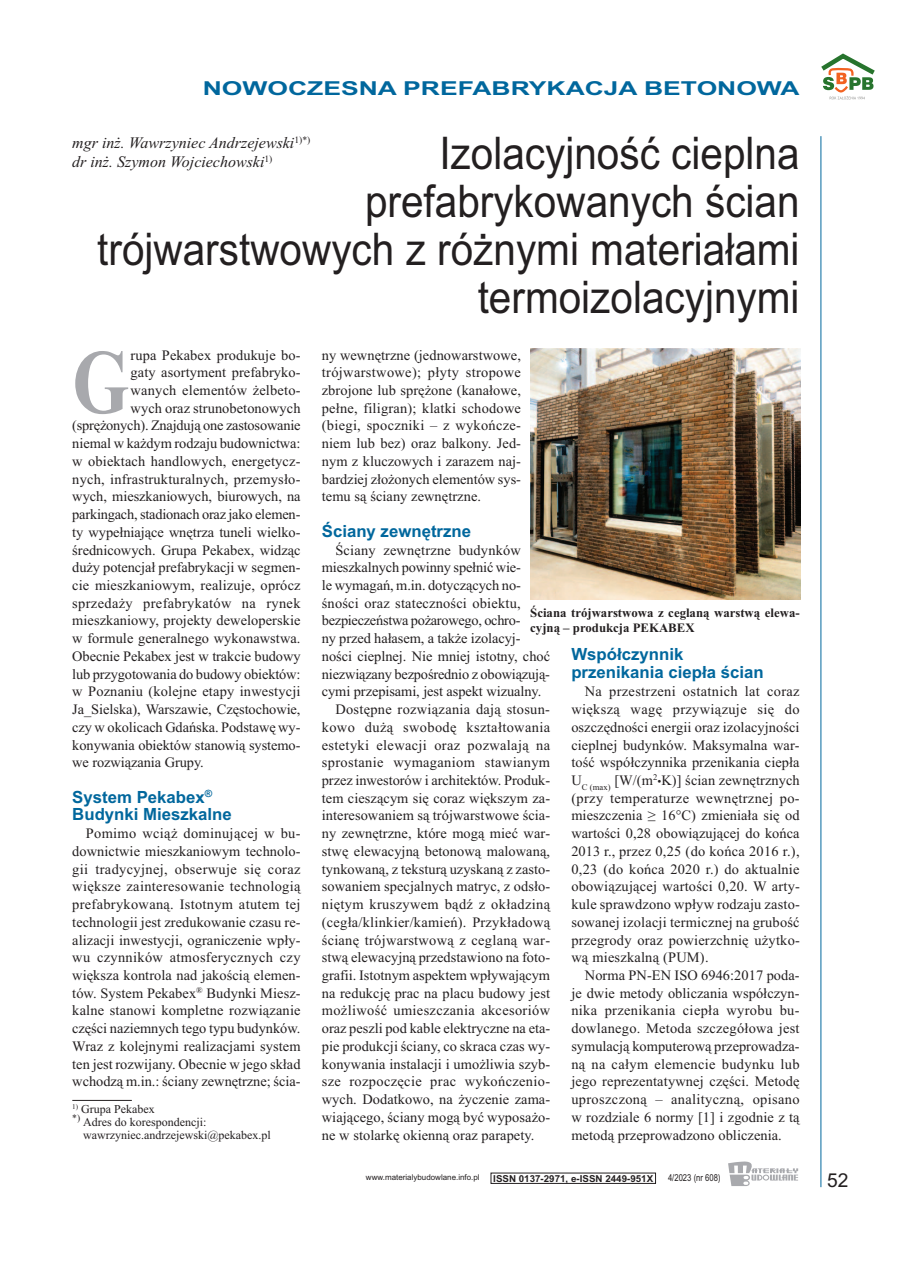
<style>
.page{position:relative;width:906px;height:1268px;background:#fff}
.page>*{position:absolute;margin:0;border:0;box-sizing:border-box;transform-origin:0 0}
.t1{font:700 91.05px "Times New Roman";color:#a8a9ad;scale:.8 1}
.t2{font:45px/48px "Arial";color:#231f20;text-align:right;scale:.9 1}
.t3{font:700 19.2px "Arial";color:#00679d;scale:1.38 1}
.t4{font:19.2px "Arial";color:#231f20}
.t5{font:700 16.8px/17.7px "Arial";color:#00679d}
.t6{font:italic 16.05px/19.2px "Times New Roman";color:#231f20}
.t7{font:14.4px/17.7px "Times New Roman";letter-spacing:.005em;color:#231f20;text-align:justify}
.t8{font:14.4px "Times New Roman";letter-spacing:.025em;color:#231f20}
.t9{font:14.4px "Times New Roman";letter-spacing:-.015em;color:#231f20}
.t10{font:14.4px "Times New Roman";letter-spacing:-.02em;color:#231f20}
.t11{font:700 12.75px/14.4px "Times New Roman";color:#231f20}
.t12{font:12px "Times New Roman";color:#231f20}
.t13{font:700 9.6px "Arial";color:#231f20}
.t14{font:9.6px "Arial";color:#231f20;scale:.8 1}
.t15{font:7.95px "Arial";color:#231f20}
.s1{font-size:11.25px}
</style>
<div class="page">
<hr style="left:820px;top:136px;width:1px;height:1050px;background:#00679d">
<svg style="left:728px;top:1161px;width:70px;height:24px"></svg>
<svg style="left:821px;top:53px;width:54px;height:46px"></svg>
<hr style="left:72px;top:1099px;width:60px;height:1px;background:#231f20">
<img style="left:530px;top:349px;width:270px;height:250px">
<h3 class="t3" style="left:203px;top:77px;width:434px">NOWOCZESNA PREFABRYKACJA BETONOWA</h3>
<p class="t6" style="left:72px;top:133px;width:240px">mgr inż. Wawrzyniec Andrzejewski<sup>1)*) </sup>dr inż. Szymon Wojciechowski<sup>1)</sup></p>
<h2 class="t2" style="left:97px;top:129px;width:782px">Izolacyjność cieplna<br>prefabrykowanych ścian trójwarstwowych z różnymi materiałami termoizolacyjnymi</h2>
<h1 class="t1" style="left:72px;top:328px;width:72px">G</h1>
<p class="t7" style="left:131px;top:345px;width:171px">rupa Pekabex produkuje bo-</p>
<p class="t7" style="left:131px;top:363px;width:171px">gaty asortyment prefabryko-</p>
<p class="t7" style="left:131px;top:381px;width:171px">wanych elementów żelbeto-</p>
<p class="t7" style="left:131px;top:399px;width:171px">wych oraz strunobetonowych</p>
<p class="t9" style="left:72px;top:417px;width:230px">(sprężonych). Znajdują one zastosowanie</p>
<p class="t7" style="left:72px;top:434px;width:230px">niemal w każdym rodzaju budownictwa:</p>
<p class="t7" style="left:72px;top:452px;width:230px">w obiektach handlowych, energetycz-</p>
<p class="t7" style="left:72px;top:469px;width:230px">nych, infrastrukturalnych, przemysło-</p>
<p class="t7" style="left:72px;top:487px;width:230px">wych, mieszkaniowych, biurowych, na</p>
<p class="t9" style="left:72px;top:505px;width:230px">parkingach, stadionach oraz jako elemen-</p>
<p class="t7" style="left:72px;top:523px;width:230px">ty wypełniające wnętrza tuneli wielko-</p>
<p class="t7" style="left:72px;top:540px;width:230px">średnicowych. Grupa Pekabex, widząc</p>
<p class="t7" style="left:72px;top:558px;width:230px">duży potencjał prefabrykacji w segmen-</p>
<p class="t7" style="left:72px;top:576px;width:230px">cie mieszkaniowym, realizuje, oprócz</p>
<p class="t8" style="left:72px;top:594px;width:230px">sprzedaży prefabrykatów na rynek</p>
<p class="t7" style="left:72px;top:611px;width:230px">mieszkaniowy, projekty deweloperskie</p>
<p class="t7" style="left:72px;top:629px;width:230px">w formule generalnego wykonawstwa.</p>
<p class="t7" style="left:72px;top:647px;width:230px">Obecnie Pekabex jest w trakcie budowy</p>
<p class="t7" style="left:72px;top:664px;width:230px">lub przygotowania do budowy obiektów:</p>
<p class="t7" style="left:72px;top:682px;width:230px">w Poznaniu (kolejne etapy inwestycji</p>
<p class="t7" style="left:72px;top:700px;width:230px">Ja_Sielska), Warszawie, Częstochowie,</p>
<p class="t7" style="left:72px;top:717px;width:230px">czy w okolicach Gdańska. Podstawę wy-</p>
<p class="t7" style="left:72px;top:735px;width:230px">konywania obiektów stanowią systemo-</p>
<p class="t7" style="left:72px;top:753px;width:133px">we rozwiązania Grupy.</p>
<p class="t5" style="left:72px;top:787px;width:161px">System Pekabex<sup>®<br></sup>Budynki Mieszkalne</p>
<p class="t7" style="left:72px;top:824px;width:230px;text-indent:14px">Pomimo wciąż dominującej w bu&shy;downictwie mieszkaniowym technolo&shy;gii tradycyjnej, obserwuje się coraz większe zainteresowanie technologią prefabrykowaną. Istotnym atutem tej technologii jest zredukowanie czasu re&shy;alizacji inwestycji, ograniczenie wpły&shy;wu czynników atmosferycznych czy większa kontrola nad jakością elemen&shy;tów. System Pekabex<sup>®</sup> Budynki Miesz&shy;kalne stanowi kompletne rozwiązanie części naziemnych tego typu budynków.<br>Wraz z kolejnymi realizacjami system ten jest rozwijany. Obecnie w jego skład wchodzą m.in.: ściany zewnętrzne; ścia-</p>
<p class="t12" style="left:72px;top:1101px;width:84px"><sup>1)</sup> Grupa Pekabex</p>
<p class="t12" style="left:72px;top:1114px;width:136px"><sup>*)</sup> Adres do korespondencji:</p>
<p class="t12" style="left:83px;top:1127px;width:189px">wawrzyniec.andrzejewski@pekabex.pl</p>
<p class="t7" style="left:322px;top:345px;width:201px">ny wewnętrzne (jednowarstwowe, trójwarstwowe); płyty stropowe zbrojone lub sprężone (kanałowe, pełne, filigran); klatki schodowe (biegi, spoczniki – z wykończe&shy;niem lub bez) oraz balkony. Jed&shy;nym z kluczowych i zarazem naj&shy;bardziej złożonych elementów sys&shy;temu są ściany zewnętrzne.</p>
<p class="t5" style="left:322px;top:522px;width:151px">Ściany zewnętrzne</p>
<p class="t7" style="left:335px;top:540px;width:187px">Ściany zewnętrzne budynków</p>
<p class="t7" style="left:322px;top:558px;width:201px">mieszkalnych powinny spełnić wie-</p>
<p class="t7" style="left:322px;top:576px;width:201px">le wymagań, m.in. dotyczących no-</p>
<p class="t7" style="left:322px;top:593px;width:200px">śności oraz stateczności obiektu,</p>
<p class="t10" style="left:322px;top:612px;width:200px">bezpieczeństwa pożarowego, ochro-</p>
<p class="t7" style="left:322px;top:629px;width:200px">ny przed hałasem, a także izolacyj-</p>
<p class="t7" style="left:322px;top:647px;width:230px">ności cieplnej. Nie mniej istotny, choć</p>
<p class="t7" style="left:322px;top:664px;width:230px">niezwiązany bezpośrednio z obowiązują-</p>
<p class="t7" style="left:322px;top:682px;width:221px">cymi przepisami, jest aspekt wizualny.</p>
<p class="t7" style="left:335px;top:700px;width:216px">Dostępne rozwiązania dają stosun-</p>
<p class="t8" style="left:322px;top:718px;width:230px">kowo dużą swobodę kształtowania</p>
<p class="t8" style="left:322px;top:736px;width:230px">estetyki elewacji oraz pozwalają na</p>
<p class="t8" style="left:322px;top:753px;width:230px">sprostanie wymaganiom stawianym</p>
<p class="t7" style="left:322px;top:771px;width:230px">przez inwestorów i architektów. Produk-</p>
<p class="t7" style="left:322px;top:788px;width:230px">tem cieszącym się coraz większym za-</p>
<p class="t7" style="left:322px;top:806px;width:230px">interesowaniem są trójwarstwowe ścia-</p>
<p class="t7" style="left:322px;top:824px;width:230px">ny zewnętrzne, które mogą mieć war-</p>
<p class="t7" style="left:322px;top:841px;width:230px">stwę elewacyjną betonową malowaną,</p>
<p class="t7" style="left:322px;top:859px;width:230px">tynkowaną, z teksturą uzyskaną z zasto-</p>
<p class="t7" style="left:322px;top:877px;width:230px">sowaniem specjalnych matryc, z odsło-</p>
<p class="t8" style="left:322px;top:895px;width:230px">niętym kruszywem bądź z okładziną</p>
<p class="t7" style="left:322px;top:912px;width:230px">(cegła/klinkier/kamień). Przykładową</p>
<p class="t7" style="left:322px;top:930px;width:230px">ścianę trójwarstwową z ceglaną war-</p>
<p class="t7" style="left:322px;top:948px;width:230px">stwą elewacyjną przedstawiono na foto-</p>
<p class="t7" style="left:322px;top:965px;width:230px">grafii. Istotnym aspektem wpływającym</p>
<p class="t7" style="left:322px;top:983px;width:230px">na redukcję prac na placu budowy jest</p>
<p class="t8" style="left:322px;top:1001px;width:230px">możliwość umieszczania akcesoriów</p>
<p class="t7" style="left:322px;top:1019px;width:230px">oraz peszli pod kable elektryczne na eta-</p>
<p class="t7" style="left:322px;top:1036px;width:230px">pie produkcji ściany, co skraca czas wy-</p>
<p class="t7" style="left:322px;top:1054px;width:230px">konywania instalacji i umożliwia szyb-</p>
<p class="t8" style="left:322px;top:1072px;width:230px">sze rozpoczęcie prac wykończenio-</p>
<p class="t7" style="left:322px;top:1089px;width:230px">wych. Dodatkowo, na życzenie zama-</p>
<p class="t7" style="left:322px;top:1107px;width:230px">wiającego, ściany mogą być wyposażo-</p>
<p class="t7" style="left:322px;top:1125px;width:214px">ne w stolarkę okienną oraz parapety.</p>
<p class="t11" style="left:530px;top:605px;width:271px">Ściana trójwarstwowa z ceglaną warstwą elewa&shy;cyjną – produkcja PEKABEX</p>
<p class="t5" style="left:571px;top:645px;width:194px">Współczynnik przenikania ciepła ścian</p>
<p class="t7" style="left:571px;top:682px;width:230px;text-indent:14px">Na przestrzeni ostatnich lat coraz większą wagę przywiązuje się do oszczędności energii oraz izolacyjności cieplnej budynków. Maksymalna war&shy;tość współczynnika przenikania ciepła U<sub>C</sub> <sub>(max)</sub> [W/(m<sup>2</sup><span class="s1">•</span>K)] ścian zewnętrznych (przy temperaturze wewnętrznej po&shy;mieszczenia ≥ 16°C) zmieniała się od wartości 0,28 obowiązującej do końca 2013 r., przez 0,25 (do końca 2016 r.), 0,23 (do końca 2020 r.) do aktualnie obowiązującej wartości 0,20. W arty&shy;kule sprawdzono wpływ rodzaju zasto&shy;sowanej izolacji termicznej na grubość przegrody oraz powierzchnię użytko&shy;wą mieszkalną (PUM).</p>
<p class="t7" style="left:571px;top:965px;width:230px;text-indent:14px">Norma PN-EN ISO 6946:2017 poda&shy;je dwie metody obliczania współczyn&shy;nika przenikania ciepła wyrobu bu&shy;dowlanego. Metoda szczegółowa jest symulacją komputerową przeprowadza&shy;ną na całym elemencie budynku lub jego reprezentatywnej części. Metodę uproszczoną – analityczną, opisano w rozdziale 6 normy [1] i zgodnie z tą metodą przeprowadzono obliczenia.</p>
<p class="t15" style="left:366px;top:1172px;width:115px">www.materialybudowlane.info.pl</p>
<p class="t13" style="left:493px;top:1172px;width:161px">ISSN 0137-2971, e-ISSN 2449-951X</p>
<p class="t14" style="left:668px;top:1171px;width:67px">4/2023 (nr 608)</p>
<h3 class="t4" style="left:827px;top:1168px;width:23px">52</h3>
</div>
